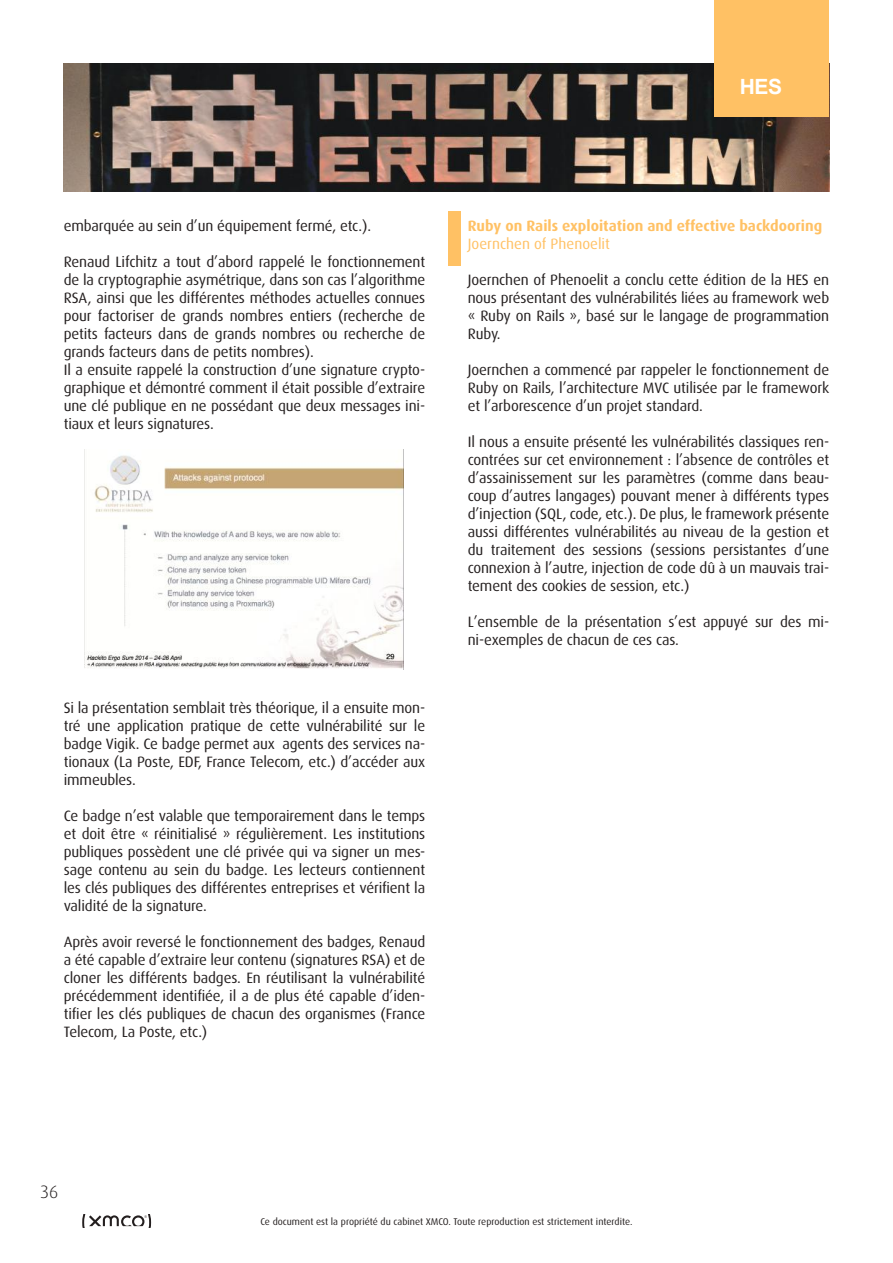
<style>
.page{position:relative;width:893px;height:1263px;background:#fff}
.page>*{position:absolute;margin:0;border:0;box-sizing:border-box;transform-origin:0 0}
.t1{font:700 21px "Arial";color:#fff}
.t2{font:300 18px "Dax Pro";color:#241f1f}
.t3{font:15px/18px "Dax Pro";letter-spacing:-.01em;color:#241f1f;text-align:justify}
.t4{font:700 15px "Dax Pro";color:#ffc164}
.t5{font:15px "Dax Pro";color:#ffc164}
.t6{font:9.75px "Dax Pro";color:#241f1f}
</style>
<div class="page">
<svg style="left:82px;top:1214px;width:69px;height:14px"></svg>
<img style="left:84px;top:449px;width:320px;height:220px">
<img style="left:64px;top:64px;width:765px;height:128px">
<div style="left:448px;top:211px;width:12px;height:54px;background:#ffc164"></div>
<div style="left:714px;top:0;width:115px;height:117px;background:#ffc164"></div>
<h1 class="t1" style="left:740px;top:72px;width:44px">HES</h1>
<p class="t3" style="left:64px;top:216px;width:309px">embarquée au sein d’un équipement fermé, etc.).</p>
<p class="t3" style="left:64px;top:252px;width:363px;text-align:left">Renaud Lifchitz a tout d’abord rappelé le fonctionnement de la cryptographie asymétrique, dans son cas l’algorithme RSA, ainsi que les différentes méthodes actuelles connues pour factoriser de grands nombres entiers (recherche de petits facteurs dans de grands nombres ou recherche de grands facteurs dans de petits nombres).<br>Il a ensuite rappelé la construction d’une signature crypto&shy;graphique et démontré comment il était possible d’extraire une clé publique en ne possédant que deux messages ini&shy;tiaux et leurs signatures.</p>
<p class="t3" style="left:64px;top:698px;width:363px">Si la présentation semblait très théorique, il a ensuite mon&shy;tré une application pratique de cette vulnérabilité sur le badge Vigik. Ce badge permet aux agents des services na&shy;tionaux (La Poste, EDF, France Telecom, etc.) d’accéder aux immeubles.</p>
<p class="t3" style="left:64px;top:806px;width:363px">Ce badge n’est valable que temporairement dans le temps et doit être « réinitialisé » régulièrement. Les institutions publiques possèdent une clé privée qui va signer un mes&shy;sage contenu au sein du badge. Les lecteurs contiennent les clés publiques des différentes entreprises et vérifient la validité de la signature.</p>
<p class="t3" style="left:64px;top:932px;width:363px">Après avoir reversé le fonctionnement des badges, Renaud a été capable d’extraire leur contenu (signatures RSA) et de cloner les différents badges. En réutilisant la vulnérabilité précédemment identifiée, il a de plus été capable d’iden&shy;tifier les clés publiques de chacun des organismes (France Telecom, La Poste, etc.)</p>
<p class="t4" style="left:468px;top:216px;width:356px">Ruby on Rails exploitation and effective backdooring</p>
<p class="t5" style="left:468px;top:234px;width:144px">Joernchen of Phenoelit</p>
<p class="t3" style="left:468px;top:270px;width:363px">Joernchen of Phenoelit a conclu cette édition de la HES en nous présentant des vulnérabilités liées au framework web « Ruby on Rails », basé sur le langage de programmation Ruby.</p>
<p class="t3" style="left:468px;top:360px;width:363px">Joernchen a commencé par rappeler le fonctionnement de Ruby on Rails, l’architecture MVC utilisée par le framework et l’arborescence d’un projet standard.</p>
<p class="t3" style="left:468px;top:432px;width:363px">Il nous a ensuite présenté les vulnérabilités classiques ren&shy;contrées sur cet environnement : l’absence de contrôles et d’assainissement sur les paramètres (comme dans beau&shy;coup d’autres langages) pouvant mener à différents types d’injection (SQL, code, etc.). De plus, le framework présente aussi différentes vulnérabilités au niveau de la gestion et du traitement des sessions (sessions persistantes d’une connexion à l’autre, injection de code dû à un mauvais trai&shy;tement des cookies de session, etc.)</p>
<p class="t3" style="left:468px;top:612px;width:363px">L’ensemble de la présentation s’est appuyé sur des mi&shy;ni-exemples de chacun de ces cas.</p>
<p class="t2" style="left:40px;top:1181px;width:20px">36</p>
<p class="t6" style="left:260px;top:1215px;width:374px">Ce document est la propriété du cabinet XMCO. Toute reproduction est strictement interdite.</p>
</div>
